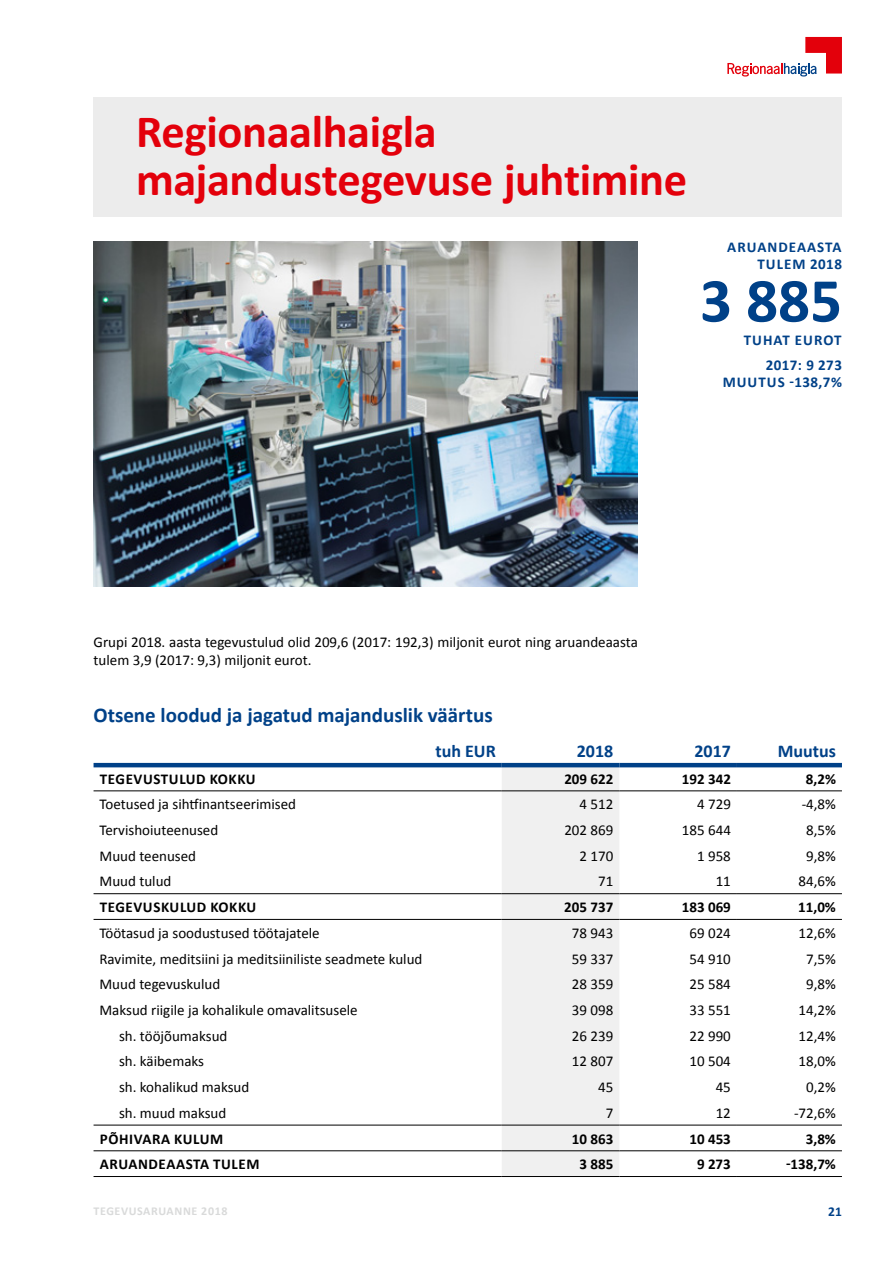
<style>
.page{position:relative;width:893px;height:1263px;background:#fff}
.page>*{position:absolute;margin:0;border:0;box-sizing:border-box;transform-origin:0 0}
.t1{font:700 63px "Calibri";color:#004188}
.t2{font:700 46.5px/48px "Calibri";letter-spacing:-.01em;color:#e3000b}
.t3{font:700 21px "Calibri";color:#004188}
.t4{font:700 18px "Calibri";color:#004188}
.t5{font:15px/18px "Calibri";color:#000}
.t6{font:700 15px "Calibri";color:#000}
.t7{font:700 15px/25px "Calibri";letter-spacing:.03em;color:#004188}
.t8{font:700 15px "Calibri";letter-spacing:.07em;color:#004188}
.t9{font:700 13.5px "Calibri";color:#004188}
.t10{font:700 12px "Calibri";letter-spacing:.05em;color:#d9dada}
</style>
<div class="page">
<svg style="left:727px;top:37px;width:115px;height:40px"></svg>
<div style="left:94px;top:98px;width:748px;height:119px;background:#ececec"></div>
<div style="left:502px;top:767px;width:117px;height:409px;background:#f0f0f0"></div>
<hr style="left:94px;top:763px;width:408px;height:4px;background:#004188">
<hr style="left:502px;top:763px;width:117px;height:4px;background:#004188">
<hr style="left:619px;top:763px;width:118px;height:4px;background:#004188">
<hr style="left:737px;top:763px;width:105px;height:4px;background:#004188">
<hr style="left:94px;top:790px;width:408px;height:1px;background:#000">
<hr style="left:502px;top:790px;width:117px;height:1px;background:#000">
<hr style="left:619px;top:790px;width:118px;height:1px;background:#000">
<hr style="left:737px;top:790px;width:105px;height:1px;background:#000">
<hr style="left:94px;top:893px;width:408px;height:1px;background:#000">
<hr style="left:502px;top:893px;width:117px;height:1px;background:#000">
<hr style="left:619px;top:893px;width:118px;height:1px;background:#000">
<hr style="left:737px;top:893px;width:105px;height:1px;background:#000">
<hr style="left:94px;top:919px;width:408px;height:1px;background:#000">
<hr style="left:502px;top:919px;width:117px;height:1px;background:#000">
<hr style="left:619px;top:919px;width:118px;height:1px;background:#000">
<hr style="left:737px;top:919px;width:105px;height:1px;background:#000">
<hr style="left:94px;top:1125px;width:408px;height:1px;background:#000">
<hr style="left:502px;top:1125px;width:117px;height:1px;background:#000">
<hr style="left:619px;top:1125px;width:118px;height:1px;background:#000">
<hr style="left:737px;top:1125px;width:105px;height:1px;background:#000">
<hr style="left:94px;top:1150px;width:408px;height:1px;background:#000">
<hr style="left:502px;top:1150px;width:117px;height:1px;background:#000">
<hr style="left:619px;top:1150px;width:118px;height:1px;background:#000">
<hr style="left:737px;top:1150px;width:105px;height:1px;background:#000">
<hr style="left:94px;top:1176px;width:408px;height:1px;background:#000">
<hr style="left:502px;top:1176px;width:117px;height:1px;background:#000">
<hr style="left:619px;top:1176px;width:118px;height:1px;background:#000">
<hr style="left:737px;top:1176px;width:105px;height:1px;background:#000">
<img style="left:94px;top:241px;width:544px;height:346px">
<h2 class="t2" style="left:136px;top:105px;width:553px">REGIONAALHAIGLA<br>MAJANDUSTEGEVUSE JUHTIMINE</h2>
<p class="t7" style="left:727px;top:234px;width:21px">ARUANDEAASTA</p>
<p class="t7" style="left:757px;top:250px;width:11px">TULEM</p>
<p class="t7" style="left:810px;top:250px;width:33px">2018</p>
<h1 class="t1" style="left:700px;top:261px;width:138px">3 885</h1>
<p class="t7" style="left:766px;top:327px;width:78px;text-indent:-22px">TUHAT EUROT<br>2017: 9 273</p>
<p class="t8" style="left:723px;top:373px;width:121px">MUUTUS -138,7%</p>
<p class="t5" style="left:94px;top:632px;width:546px">Grupi 2018. aasta tegevustulud olid 209,6 (2017: 192,3) miljonit eurot ning aruandeaasta tulem 3,9 (2017: 9,3) miljonit eurot.</p>
<h3 class="t3" style="left:94px;top:701px;width:401px">OTSENE LOODUD JA JAGATUD MAJANDUSLIK VÄÄRTUS</h3>
<p class="t4" style="left:435px;top:739px;width:62px">TUH EUR</p>
<p class="t4" style="left:577px;top:739px;width:38px">2018</p>
<p class="t4" style="left:694px;top:739px;width:38px">2017</p>
<p class="t4" style="left:778px;top:739px;width:60px">MUUTUS</p>
<p class="t6" style="left:100px;top:769px;width:18px">TEGEVUSTULUD</p>
<p class="t6" style="left:210px;top:769px;width:10px">KOKKU</p>
<p class="t6" style="left:564px;top:769px;width:51px">209 622</p>
<p class="t6" style="left:682px;top:769px;width:51px">192 342</p>
<p class="t6" style="left:806px;top:769px;width:32px">8,2%</p>
<p class="t5" style="left:100px;top:795px;width:198px">Toetused ja sihtfinantseerimised</p>
<p class="t5" style="left:579px;top:795px;width:35px">4 512</p>
<p class="t5" style="left:697px;top:795px;width:35px">4 729</p>
<p class="t5" style="left:802px;top:795px;width:36px">-4,8%</p>
<p class="t5" style="left:100px;top:820px;width:120px">Tervishoiuteenused</p>
<p class="t5" style="left:564px;top:820px;width:51px">202 869</p>
<p class="t5" style="left:682px;top:820px;width:51px">185 644</p>
<p class="t5" style="left:806px;top:820px;width:31px">8,5%</p>
<p class="t5" style="left:100px;top:846px;width:98px">Muud teenused</p>
<p class="t5" style="left:579px;top:846px;width:35px">2 170</p>
<p class="t5" style="left:697px;top:846px;width:35px">1 958</p>
<p class="t5" style="left:806px;top:846px;width:31px">9,8%</p>
<p class="t5" style="left:100px;top:872px;width:73px">Muud tulud</p>
<p class="t5" style="left:598px;top:872px;width:17px">71</p>
<p class="t5" style="left:716px;top:872px;width:17px">11</p>
<p class="t5" style="left:799px;top:872px;width:39px">84,6%</p>
<p class="t6" style="left:100px;top:898px;width:18px">TEGEVUSKULUD</p>
<p class="t6" style="left:210px;top:898px;width:10px">KOKKU</p>
<p class="t6" style="left:564px;top:898px;width:51px">205 737</p>
<p class="t6" style="left:682px;top:898px;width:51px">183 069</p>
<p class="t6" style="left:798px;top:898px;width:39px">11,0%</p>
<p class="t5" style="left:99px;top:923px;width:222px">Töötasud ja soodustused töötajatele</p>
<p class="t5" style="left:572px;top:923px;width:43px">78 943</p>
<p class="t5" style="left:689px;top:923px;width:43px">69 024</p>
<p class="t5" style="left:799px;top:923px;width:39px">12,6%</p>
<p class="t5" style="left:99px;top:949px;width:324px">Ravimite, meditsiini ja meditsiiniliste seadmete kulud</p>
<p class="t5" style="left:572px;top:949px;width:43px">59 337</p>
<p class="t5" style="left:689px;top:949px;width:43px">54 910</p>
<p class="t5" style="left:806px;top:949px;width:31px">7,5%</p>
<p class="t5" style="left:99px;top:975px;width:122px">Muud tegevuskulud</p>
<p class="t5" style="left:572px;top:975px;width:43px">28 359</p>
<p class="t5" style="left:689px;top:975px;width:43px">25 584</p>
<p class="t5" style="left:806px;top:975px;width:31px">9,8%</p>
<p class="t5" style="left:99px;top:1000px;width:260px">Maksud riigile ja kohalikule omavalitsusele</p>
<p class="t5" style="left:572px;top:1000px;width:43px">39 098</p>
<p class="t5" style="left:689px;top:1000px;width:43px">33 551</p>
<p class="t5" style="left:799px;top:1000px;width:39px">14,2%</p>
<p class="t5" style="left:119px;top:1026px;width:110px">sh. tööjõumaksud</p>
<p class="t5" style="left:572px;top:1026px;width:43px">26 239</p>
<p class="t5" style="left:689px;top:1026px;width:43px">22 990</p>
<p class="t5" style="left:799px;top:1026px;width:39px">12,4%</p>
<p class="t5" style="left:119px;top:1052px;width:87px">sh. käibemaks</p>
<p class="t5" style="left:572px;top:1052px;width:43px">12 807</p>
<p class="t5" style="left:689px;top:1052px;width:43px">10 504</p>
<p class="t5" style="left:799px;top:1052px;width:39px">18,0%</p>
<p class="t5" style="left:119px;top:1077px;width:132px">sh. kohalikud maksud</p>
<p class="t5" style="left:598px;top:1077px;width:17px">45</p>
<p class="t5" style="left:716px;top:1077px;width:17px">45</p>
<p class="t5" style="left:806px;top:1077px;width:31px">0,2%</p>
<p class="t5" style="left:119px;top:1103px;width:109px">sh. muud maksud</p>
<p class="t5" style="left:606px;top:1103px;width:9px">7</p>
<p class="t5" style="left:716px;top:1103px;width:17px">12</p>
<p class="t5" style="left:794px;top:1103px;width:43px">-72,6%</p>
<p class="t6" style="left:100px;top:1129px;width:39px">PÕHIVARA</p>
<p class="t6" style="left:174px;top:1129px;width:11px">KULUM</p>
<p class="t6" style="left:572px;top:1129px;width:43px">10 863</p>
<p class="t6" style="left:689px;top:1129px;width:43px">10 453</p>
<p class="t6" style="left:806px;top:1129px;width:32px">3,8%</p>
<p class="t6" style="left:100px;top:1155px;width:20px">ARUANDEAASTA</p>
<p class="t6" style="left:213px;top:1155px;width:11px">TULEM</p>
<p class="t6" style="left:579px;top:1155px;width:34px">3 885</p>
<p class="t6" style="left:697px;top:1155px;width:35px">9 273</p>
<p class="t6" style="left:786px;top:1155px;width:51px">-138,7%</p>
<p class="t10" style="left:94px;top:1203px;width:135px">TEGEVUSARUANNE 2018</p>
<p class="t9" style="left:828px;top:1203px;width:15px">21</p>
</div>
